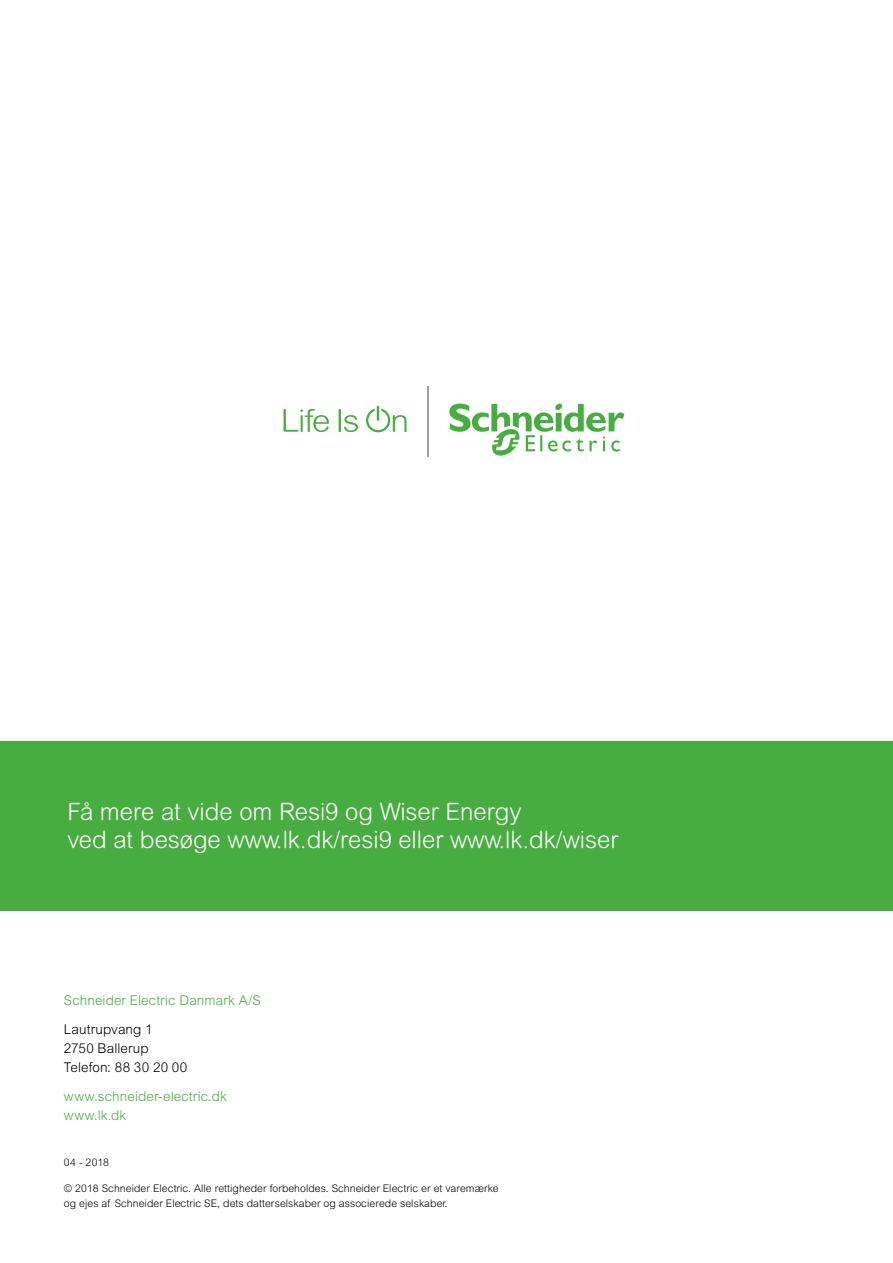
<style>
.page{position:relative;width:893px;height:1263px;background:#fff}
.page>*{position:absolute;margin:0;border:0;box-sizing:border-box;transform-origin:0 0}
.t1{font:300 24px/28.5px "Arial Rounded MT Pro";color:#fff}
.t2{font:300 13.5px/18.8px "Arial MT Pro";letter-spacing:.005em;color:#48ad40}
.t3{font:300 13.5px/18.8px "Arial MT Pro";letter-spacing:.005em;color:#000}
.t4{font:300 10.5px/15px "Arial MT Pro";letter-spacing:.005em;color:#000}
</style>
<div class="page">
<div style="left:0;top:741px;width:893px;height:169px;background:#48ad40"></div>
<svg style="left:284px;top:409px;width:45px;height:23px"></svg>
<svg style="left:339px;top:409px;width:19px;height:23px"></svg>
<svg style="left:366px;top:406px;width:41px;height:26px"></svg>
<hr style="left:427px;top:386px;width:2px;height:70px;background:#9d9d9c">
<svg style="left:449px;top:403px;width:175px;height:53px"></svg>
<h1 class="t1" style="left:68px;top:798px;width:552px">Få mere at vide om Resi9 og Wiser Energy<br>ved at besøge www.lk.dk/resi9 eller www.lk.dk/wiser</h1>
<p class="t2" style="left:64px;top:991px;width:198px">Schneider Electric Danmark A/S</p>
<p class="t3" style="left:64px;top:1020px;width:125px">Lautrupvang 1<br>2750 Ballerup<br>Telefon: 88 30 20 00</p>
<p class="t2" style="left:64px;top:1087px;width:165px">www.schneider-electric.dk www.lk.dk</p>
<p class="t4" style="left:64px;top:1155px;width:47px">04 - 2018</p>
<p class="t4" style="left:64px;top:1181px;width:436px">© 2018 Schneider Electric. Alle rettigheder forbeholdes. Schneider Electric er et varemærke og ejes af Schneider Electric SE, dets datterselskaber og associerede selskaber.</p>
</div>
